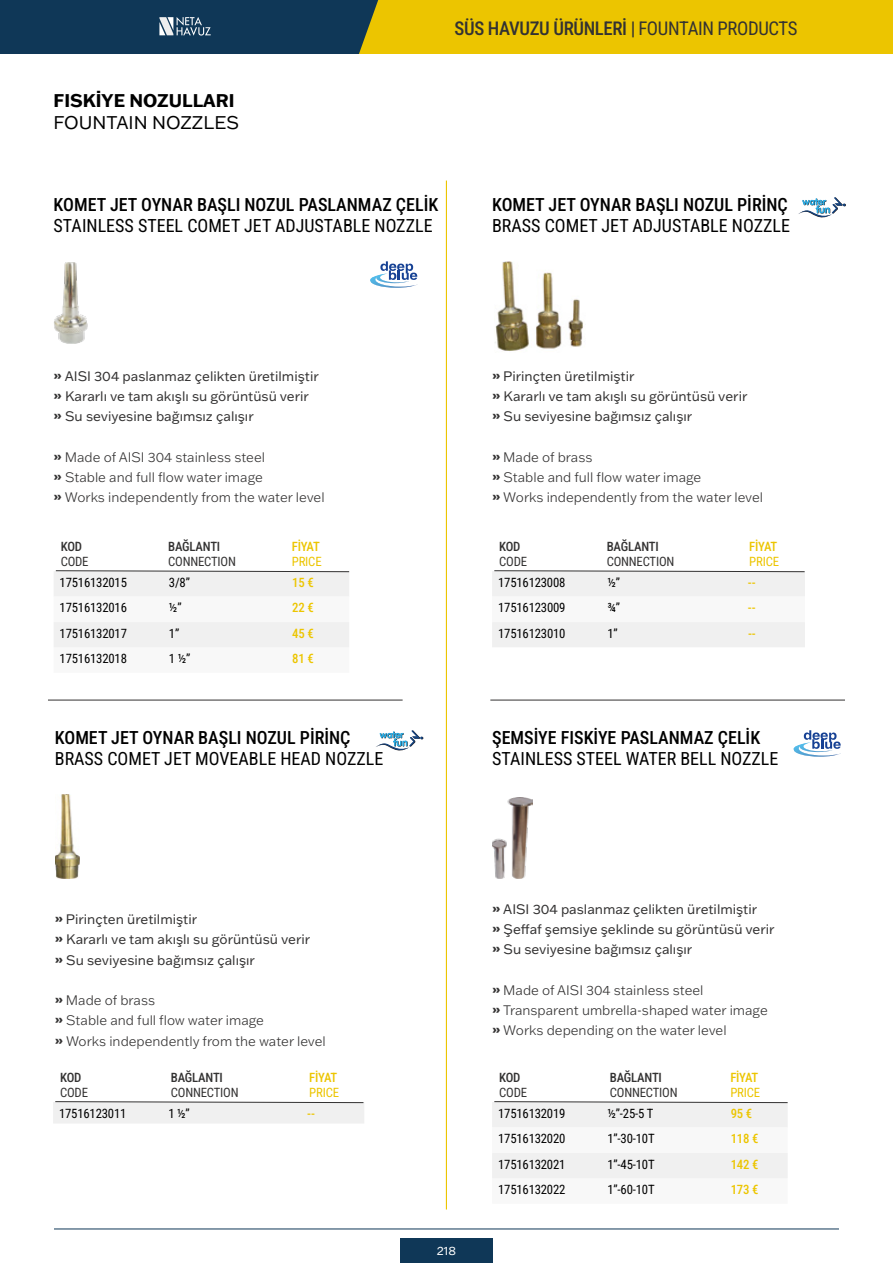
<style>
.page{position:relative;width:893px;height:1263px;background:#fff}
.page>*{position:absolute;margin:0;border:0;box-sizing:border-box;transform-origin:0 0}
.t1{font:500 18.75px "Roboto Condensed";letter-spacing:-.02em;color:#333232}
.t2{font:18px "Roboto Condensed";color:#000}
.t3{font:500 18px "Roboto Condensed";color:#000}
.t4{font:700 18px "Franklin Gothic ATF";color:#000}
.t5{font:18px "Franklin Gothic ATF";color:#000}
.t6{font:13.5px/20.2px "Franklin Gothic ATF";color:#333232}
.t7{font:300 13.5px/20.2px "Franklin Gothic ATF";color:#333232}
.t8{font:12.75px "Roboto Condensed";letter-spacing:-.015em;color:#000}
.t9{font:12.75px "Roboto Condensed";letter-spacing:-.015em;color:#333232}
.t10{font:500 12.75px "Roboto Condensed";letter-spacing:-.015em;color:#ecc500}
.t11{font:500 12.75px "Roboto Condensed";letter-spacing:-.015em;color:#333232}
.t12{font:12.75px "Roboto Condensed";letter-spacing:-.015em;color:#ecc500}
.t13{font:12px "Franklin Gothic ATF";color:#fff}
.s1{font-weight:400}
.s2{font-weight:800}
</style>
<div class="page">
<div style="left:400px;top:1238px;width:93px;height:25px;background:#0f3757"></div>
<hr style="left:54px;top:1229px;width:785px;height:1px;background:#0f3757">
<div style="left:338px;top:0;width:555px;height:53px;background:#ecc500"></div>
<div style="left:0;top:0;width:378px;height:54px;background:#0f3757"></div>
<svg style="left:370px;top:261px;width:48px;height:27px"></svg>
<svg style="left:798px;top:197px;width:48px;height:20px"></svg>
<svg style="left:376px;top:730px;width:47px;height:20px"></svg>
<img style="left:54px;top:262px;width:33px;height:81px">
<div style="left:54px;top:570px;width:296px;height:77px;background:#f0f0f0"></div>
<div style="left:492px;top:570px;width:313px;height:77px;background:#f0f0f0"></div>
<svg style="left:53px;top:1101px;width:311px;height:22px"></svg>
<hr style="left:446px;top:181px;width:1px;height:1028px;background:#ecc500">
<hr style="left:48px;top:700px;width:355px;height:1px;background:#333232">
<hr style="left:490px;top:700px;width:355px;height:1px;background:#333232">
<svg style="left:793px;top:730px;width:48px;height:27px"></svg>
<img style="left:492px;top:798px;width:41px;height:80px">
<div style="left:492px;top:1101px;width:296px;height:77px;background:#f0f0f0"></div>
<img style="left:495px;top:261px;width:88px;height:90px">
<img style="left:55px;top:794px;width:24px;height:84px">
<h2 class="t4" style="left:54px;top:88px;width:182px">FISKİYE NOZULLARI</h2>
<h2 class="t5" style="left:54px;top:110px;width:187px">FOUNTAIN NOZZLES</h2>
<h1 class="t1" style="left:455px;top:15px;width:344px">SÜS HAVUZU ÜRÜNLERİ | <span class="s1">FOUNTAIN PRODUCTS</span></h1>
<h2 class="t3" style="left:54px;top:192px;width:386px">KOMET JET OYNAR BAŞLI NOZUL PASLANMAZ ÇELİK</h2>
<h2 class="t2" style="left:54px;top:213px;width:380px">STAINLESS STEEL COMET JET ADJUSTABLE NOZZLE</h2>
<h2 class="t3" style="left:492px;top:192px;width:297px">KOMET JET OYNAR BAŞLI NOZUL PİRİNÇ</h2>
<h2 class="t2" style="left:492px;top:213px;width:299px">BRASS COMET JET ADJUSTABLE NOZZLE</h2>
<p class="t6" style="left:54px;top:365px;width:267px"><span class="s2">»</span> AISI 304 paslanmaz çelikten üretilmiştir <span class="s2">»</span> Kararlı ve tam akışlı su görüntüsü verir <span class="s2">»</span> Su seviyesine bağımsız çalışır</p>
<p class="t7" style="left:54px;top:446px;width:273px"><span class="s2">»</span> Made of AISI 304 stainless steel<br><span class="s2">»</span> Stable and full flow water image<br><span class="s2">»</span> Works independently from the water level</p>
<p class="t6" style="left:492px;top:365px;width:257px"><span class="s2">»</span> Pirinçten üretilmiştir<br><span class="s2">»</span> Kararlı ve tam akışlı su görüntüsü verir <span class="s2">»</span> Su seviyesine bağımsız çalışır</p>
<p class="t7" style="left:492px;top:446px;width:273px"><span class="s2">»</span> Made of brass<br><span class="s2">»</span> Stable and full flow water image<br><span class="s2">»</span> Works independently from the water level</p>
<p class="t11" style="left:61px;top:537px;width:23px">KOD</p>
<p class="t9" style="left:61px;top:553px;width:29px">CODE</p>
<p class="t11" style="left:168px;top:537px;width:54px">BAĞLANTI</p>
<p class="t9" style="left:168px;top:553px;width:69px">CONNECTION</p>
<p class="t10" style="left:292px;top:537px;width:30px">FİYAT</p>
<p class="t12" style="left:292px;top:553px;width:31px">PRICE</p>
<p class="t11" style="left:499px;top:537px;width:23px">KOD</p>
<p class="t9" style="left:499px;top:553px;width:29px">CODE</p>
<p class="t11" style="left:607px;top:537px;width:54px">BAĞLANTI</p>
<p class="t9" style="left:607px;top:553px;width:69px">CONNECTION</p>
<p class="t10" style="left:749px;top:537px;width:30px">FİYAT</p>
<p class="t12" style="left:749px;top:553px;width:31px">PRICE</p>
<p class="t8" style="left:60px;top:573px;width:69px">17516132015</p>
<p class="t8" style="left:169px;top:573px;width:23px">3/8”</p>
<p class="t10" style="left:292px;top:573px;width:23px">15 €</p>
<p class="t8" style="left:60px;top:599px;width:69px">17516132016</p>
<p class="t8" style="left:169px;top:599px;width:14px">½”</p>
<p class="t10" style="left:292px;top:599px;width:23px">22 €</p>
<p class="t8" style="left:60px;top:624px;width:69px">17516132017</p>
<p class="t8" style="left:169px;top:624px;width:12px">1”</p>
<p class="t10" style="left:292px;top:624px;width:23px">45€</p>
<p class="t8" style="left:60px;top:649px;width:69px">17516132018</p>
<p class="t8" style="left:169px;top:649px;width:23px">1 ½”</p>
<p class="t10" style="left:292px;top:649px;width:23px">81 €</p>
<p class="t8" style="left:498px;top:573px;width:69px">17516123008</p>
<p class="t8" style="left:607px;top:573px;width:14px">½”</p>
<p class="t10" style="left:748px;top:573px;width:9px">--</p>
<p class="t8" style="left:498px;top:599px;width:69px">17516123009</p>
<p class="t8" style="left:607px;top:599px;width:14px">¾”</p>
<p class="t10" style="left:748px;top:599px;width:9px">--</p>
<p class="t8" style="left:498px;top:624px;width:69px">17516123010</p>
<p class="t8" style="left:607px;top:624px;width:12px">1”</p>
<p class="t10" style="left:748px;top:624px;width:9px">--</p>
<h2 class="t3" style="left:55px;top:725px;width:297px">KOMET JET OYNAR BAŞLI NOZUL PİRİNÇ</h2>
<h2 class="t2" style="left:55px;top:746px;width:330px">BRASS COMET JET MOVEABLE HEAD NOZZLE</h2>
<h2 class="t3" style="left:492px;top:725px;width:270px">ŞEMSİYE FISKİYE PASLANMAZ ÇELİK</h2>
<h2 class="t2" style="left:492px;top:746px;width:288px">STAINLESS STEEL WATER BELL NOZZLE</h2>
<p class="t6" style="left:55px;top:909px;width:257px"><span class="s2">»</span> Pirinçten üretilmiştir<br><span class="s2">»</span> Kararlı ve tam akışlı su görüntüsü verir <span class="s2">»</span> Su seviyesine bağımsız çalışır</p>
<p class="t7" style="left:55px;top:990px;width:273px"><span class="s2">»</span> Made of brass<br><span class="s2">»</span> Stable and full flow water image<br><span class="s2">»</span> Works independently from the water level</p>
<p class="t6" style="left:492px;top:898px;width:284px"><span class="s2">»</span> AISI 304 paslanmaz çelikten üretilmiştir<br><span class="s2">»</span> Şeffaf şemsiye şeklinde su görüntüsü verir <span class="s2">»</span> Su seviyesine bağımsız çalışır</p>
<p class="t7" style="left:492px;top:979px;width:277px"><span class="s2">»</span> Made of AISI 304 stainless steel<br><span class="s2">»</span> Transparent umbrella-shaped water image <span class="s2">»</span> Works depending on the water level</p>
<p class="t11" style="left:60px;top:1068px;width:23px">KOD</p>
<p class="t9" style="left:60px;top:1083px;width:29px">CODE</p>
<p class="t11" style="left:171px;top:1068px;width:54px">BAĞLANTI</p>
<p class="t9" style="left:171px;top:1083px;width:69px">CONNECTION</p>
<p class="t10" style="left:309px;top:1068px;width:30px">FİYAT</p>
<p class="t12" style="left:309px;top:1083px;width:31px">PRICE</p>
<p class="t11" style="left:499px;top:1068px;width:23px">KOD</p>
<p class="t9" style="left:499px;top:1083px;width:29px">CODE</p>
<p class="t11" style="left:610px;top:1068px;width:54px">BAĞLANTI</p>
<p class="t9" style="left:610px;top:1083px;width:69px">CONNECTION</p>
<p class="t10" style="left:730px;top:1068px;width:30px">FİYAT</p>
<p class="t12" style="left:730px;top:1083px;width:31px">PRICE</p>
<p class="t8" style="left:59px;top:1104px;width:69px">17516123011</p>
<p class="t8" style="left:168px;top:1104px;width:23px">1 ½”</p>
<p class="t10" style="left:307px;top:1104px;width:9px">--</p>
<p class="t8" style="left:498px;top:1104px;width:69px">17516132019</p>
<p class="t8" style="left:607px;top:1104px;width:47px">½”-25-5 T</p>
<p class="t10" style="left:731px;top:1104px;width:23px">95 €</p>
<p class="t8" style="left:498px;top:1129px;width:69px">17516132020</p>
<p class="t8" style="left:607px;top:1129px;width:49px">1”-30-10T</p>
<p class="t10" style="left:731px;top:1129px;width:29px">118 €</p>
<p class="t8" style="left:498px;top:1155px;width:69px">17516132021</p>
<p class="t8" style="left:607px;top:1155px;width:49px">1”-45-10T</p>
<p class="t10" style="left:731px;top:1155px;width:29px">142 €</p>
<p class="t8" style="left:498px;top:1180px;width:69px">17516132022</p>
<p class="t8" style="left:607px;top:1180px;width:49px">1”-60-10T</p>
<p class="t10" style="left:731px;top:1180px;width:29px">173 €</p>
<p class="t13" style="left:437px;top:1243px;width:21px">218</p>
</div>
